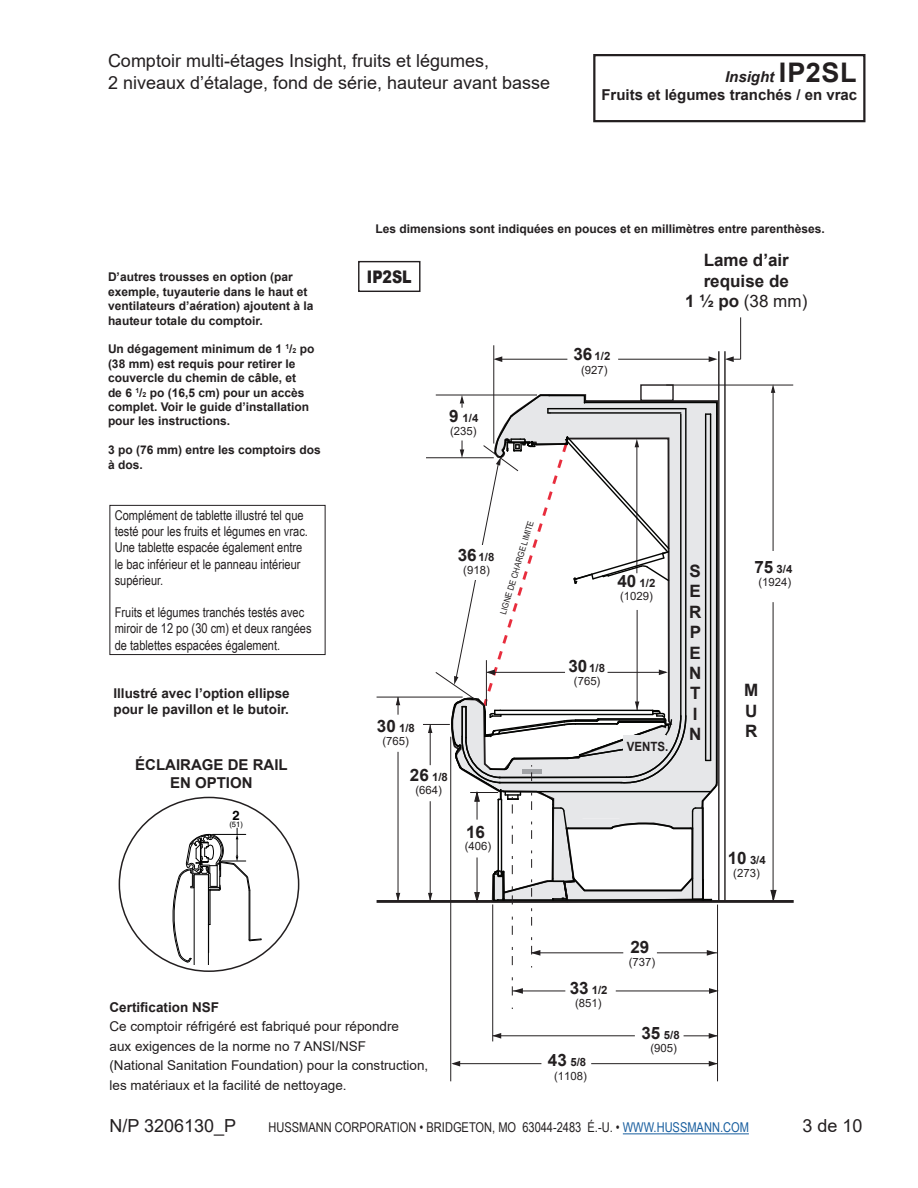
<style>
.page{position:relative;width:918px;height:1188px;background:#fff}
.page>*{position:absolute;margin:0;border:0;box-sizing:border-box;transform-origin:0 0}
.t1{font:18px/21.6px "Arial";color:#231f20}
.t2{font:900 17.4px "Arial";color:#231f20;scale:.82 1}
.t3{font:700 17.1px/20.4px "Arial";color:#231f20;text-align:center}
.t4{font:700 15px/18px "Arial";color:#231f20;text-align:right}
.t5{font:13.5px/16.2px "Arial Narrow";color:#231f20}
.t6{font:13.5px/19.5px "Arial";color:#231f20}
.t7{font:700 13.5px/16.2px "Arial";color:#231f20}
.t8{font:700 13.05px "Helvetica LT Std";color:#000}
.t9{font:700 12.75px "Arial";color:#231f20;scale:.9 1}
.t10{font:700 12px/14.4px "Arial";color:#231f20}
.t11{font:11.4px/12.8px "Arial";color:#231f20;text-align:center}
.t12{font:8.55px "Arial";color:#231f20;scale:.9 1}
.t13{font:7.65px "Helvetica LT Std";color:#000}
.s1{font-style:italic}
.s2{font-size:27px}
.s3{font-size:7.05px}
.s4{font-weight:700;font-size:17.1px}
.s5{font-weight:700}
.s6{font-weight:400}
.s7{color:#175d9e}
</style>
<div class="page">
<hr style="left:623px;top:1133px;width:126px;height:1px;background:#175d9e">
<div style="left:593px;top:54px;width:273px;height:68px;border:2px solid #231f20"></div>
<div style="left:110px;top:505px;width:216px;height:150px;border:1px solid #231f20"></div>
<div style="left:358px;top:261px;width:63px;height:31px;border:1px solid #231f20"></div>
<hr style="left:377px;top:900px;width:417px;height:3px;background:#231f20">
<hr style="left:717px;top:905px;width:1px;height:176px;background:#231f20">
<hr style="left:450px;top:737px;width:1px;height:344px;background:#231f20">
<hr style="left:492px;top:904px;width:1px;height:137px;background:#231f20">
<hr style="left:377px;top:697px;width:86px;height:1px;background:#231f20">
<hr style="left:398px;top:752px;width:1px;height:149px;background:#231f20">
<hr style="left:684px;top:1035px;width:34px;height:1px;background:#231f20">
<hr style="left:496px;top:359px;width:71px;height:1px;background:#231f20">
<hr style="left:618px;top:359px;width:96px;height:1px;background:#231f20">
<hr style="left:591px;top:1063px;width:127px;height:1px;background:#231f20">
<hr style="left:453px;top:1063px;width:88px;height:1px;background:#231f20">
<hr style="left:666px;top:385px;width:127px;height:1px;background:#231f20">
<hr style="left:773px;top:391px;width:1px;height:160px;background:#231f20">
<hr style="left:773px;top:602px;width:1px;height:299px;background:#231f20">
<hr style="left:493px;top:345px;width:1px;height:99px;background:#231f20">
<svg style="left:771px;top:384px;width:4px;height:9px"></svg>
<svg style="left:396px;top:697px;width:4px;height:18px"></svg>
<svg style="left:709px;top:1033px;width:8px;height:6px"></svg>
<svg style="left:709px;top:1061px;width:8px;height:5px"></svg>
<svg style="left:709px;top:356px;width:9px;height:6px"></svg>
<svg style="left:451px;top:1061px;width:9px;height:5px"></svg>
<svg style="left:493px;top:356px;width:9px;height:6px"></svg>
<svg style="left:396px;top:893px;width:4px;height:7px"></svg>
<hr style="left:740px;top:317px;width:1px;height:42px;background:#231f20">
<svg style="left:769px;top:889px;width:8px;height:14px"></svg>
<hr style="left:493px;top:1035px;width:142px;height:1px;background:#231f20">
<svg style="left:492px;top:1033px;width:9px;height:6px"></svg>
<div style="left:640px;top:384px;width:34px;height:17px;border:1px solid #231f20"></div>
<svg style="left:726px;top:356px;width:15px;height:6px"></svg>
<hr style="left:718px;top:351px;width:2px;height:550px;background:#231f20">
<hr style="left:724px;top:351px;width:2px;height:550px;background:#231f20">
<svg style="left:423px;top:394px;width:296px;height:608px"></svg>
<div style="left:456px;top:545px;width:34px;height:34px;background:#fff"></div>
<hr style="left:208px;top:875px;width:1px;height:90px;background:#000">
<hr style="left:194px;top:875px;width:1px;height:90px;background:#000">
<svg style="left:171px;top:828px;width:91px;height:135px"></svg>
<h1 class="t1" style="left:108px;top:50px;width:444px">Comptoir multi-étages Insight, fruits et légumes,<br>2 niveaux d’étalage, fond de série, hauteur avant basse</h1>
<p class="t4" style="left:601px;top:68px;width:257px"><span class="s1">Insight</span> <span class="s2">IP2SL<br></span>Fruits et légumes tranchés / en vrac</p>
<p class="t10" style="left:108px;top:270px;width:207px">D’autres trousses en option (par exemple, tuyauterie dans le haut et ventilateurs d’aération) ajoutent à la hauteur totale du comptoir.</p>
<p class="t10" style="left:108px;top:342px;width:208px">Un dégagement minimum de 1 <sup>1</sup>/<span class="s3">2</span> po (38 mm) est requis pour retirer le couvercle du chemin de câble, et<br>de 6 <sup>1</sup>/<span class="s3">2</span> po (16,5 cm) pour un accès complet. Voir le guide d’installation pour les instructions.</p>
<p class="t10" style="left:108px;top:443px;width:214px">3 po (76 mm) entre les comptoirs dos à dos.</p>
<p class="t5" style="left:115px;top:507px;width:195px">Complément de tablette illustré tel que testé pour les fruits et légumes en vrac.<br>Une tablette espacée également entre le bac inférieur et le panneau intérieur supérieur.</p>
<p class="t5" style="left:115px;top:604px;width:198px">Fruits et légumes tranchés testés avec miroir de 12 po (30 cm) et deux rangées de tablettes espacées également.</p>
<p class="t7" style="left:113px;top:685px;width:178px">Illustré avec l’option ellipse pour le pavillon et le butoir.</p>
<p class="t4" style="left:135px;top:756px;width:154px;text-align:center">ÉCLAIRAGE DE RAIL<br>EN OPTION</p>
<p class="t8" style="left:232px;top:807px;width:9px">2</p>
<p class="t13" style="left:229px;top:820px;width:15px">(51)</p>
<p class="t10" style="left:375px;top:222px;width:451px">Les dimensions sont indiquées en pouces et en millimètres entre parenthèses.</p>
<h2 class="t2" style="left:367px;top:264px;width:56px">IP2SL</h2>
<p class="t11" style="left:449px;top:412px;width:31px;text-align:left"><span class="s4">9</span> <span class="s5">1/4 </span>(235)</p>
<p class="t12" style="left:497px;top:613px;width:110px;rotate:-73deg">LIGNE DE CHARGE LIMITE</p>
<p class="t11" style="left:458px;top:551px;width:38px"><span class="s4">36</span> <span class="s5">1/8 </span>(918)</p>
<p class="t11" style="left:377px;top:722px;width:40px"><span class="s4">30</span> <span class="s5">1/8 </span>(765)</p>
<p class="t11" style="left:410px;top:770px;width:40px"><span class="s4">26</span> <span class="s5">1/8 </span>(664)</p>
<h3 class="t3" style="left:466px;top:822px;width:20px">16</h3>
<p class="t11" style="left:465px;top:840px;width:28px">(406)</p>
<p class="t11" style="left:573px;top:349px;width:38px;line-height:13.6px"><span class="s4">36</span> <span class="s5">1/2 </span>(927)</p>
<h3 class="t3" style="left:685px;top:250px;width:124px">Lame d’air requise de<br>1 ½ po <span class="s6">(38 mm)</span></h3>
<p class="t11" style="left:617px;top:577px;width:40px;text-align:left"><span class="s4">40</span> <span class="s5">1/2 </span>(1029)</p>
<p class="t11" style="left:568px;top:662px;width:38px"><span class="s4">30</span> <span class="s5">1/8 </span>(765)</p>
<p class="t9" style="left:627px;top:737px;width:48px">VENTS.</p>
<h3 class="t3" style="left:689px;top:561px;width:14px;text-align:left">S<br>E<br>R<br>P<br>E<br>N<br>T<br>I<br>N</h3>
<p class="t11" style="left:754px;top:563px;width:40px"><span class="s4">75</span> <span class="s5">3/4 </span>(1924)</p>
<h3 class="t3" style="left:744px;top:680px;width:16px;text-align:justify">M U R</h3>
<h3 class="t3" style="left:630px;top:937px;width:20px">29</h3>
<p class="t11" style="left:629px;top:955px;width:28px">(737)</p>
<p class="t11" style="left:728px;top:854px;width:40px"><span class="s4">10</span> <span class="s5">3/4 </span>(273)</p>
<p class="t11" style="left:570px;top:983px;width:39px"><span class="s4">33</span> <span class="s5">1/2 </span>(851)</p>
<p class="t7" style="left:110px;top:999px;width:111px">Certification NSF</p>
<p class="t6" style="left:110px;top:1017px;width:320px">Ce comptoir réfrigéré est fabriqué pour répondre<br>aux exigences de la norme no 7 ANSI/NSF<br>(National Sanitation Foundation) pour la construction, les matériaux et la facilité de nettoyage.</p>
<p class="t11" style="left:641px;top:1028px;width:40px;line-height:13.6px"><span class="s4">35</span> <span class="s5">5/8 </span>(905)</p>
<p class="t11" style="left:548px;top:1056px;width:40px;line-height:13.6px"><span class="s4">43</span> <span class="s5">5/8 </span>(1108)</p>
<h1 class="t1" style="left:110px;top:1115px;width:128px">N/P 3206130_P</h1>
<p class="t5" style="left:269px;top:1119px;width:482px">HUSSMANN CORPORATION • BRIDGETON, MO 63044-2483 É.-U. • <span class="s7">WWW.HUSSMANN.COM</span></p>
<h1 class="t1" style="left:802px;top:1115px;width:62px">3 de 10</h1>
</div>
